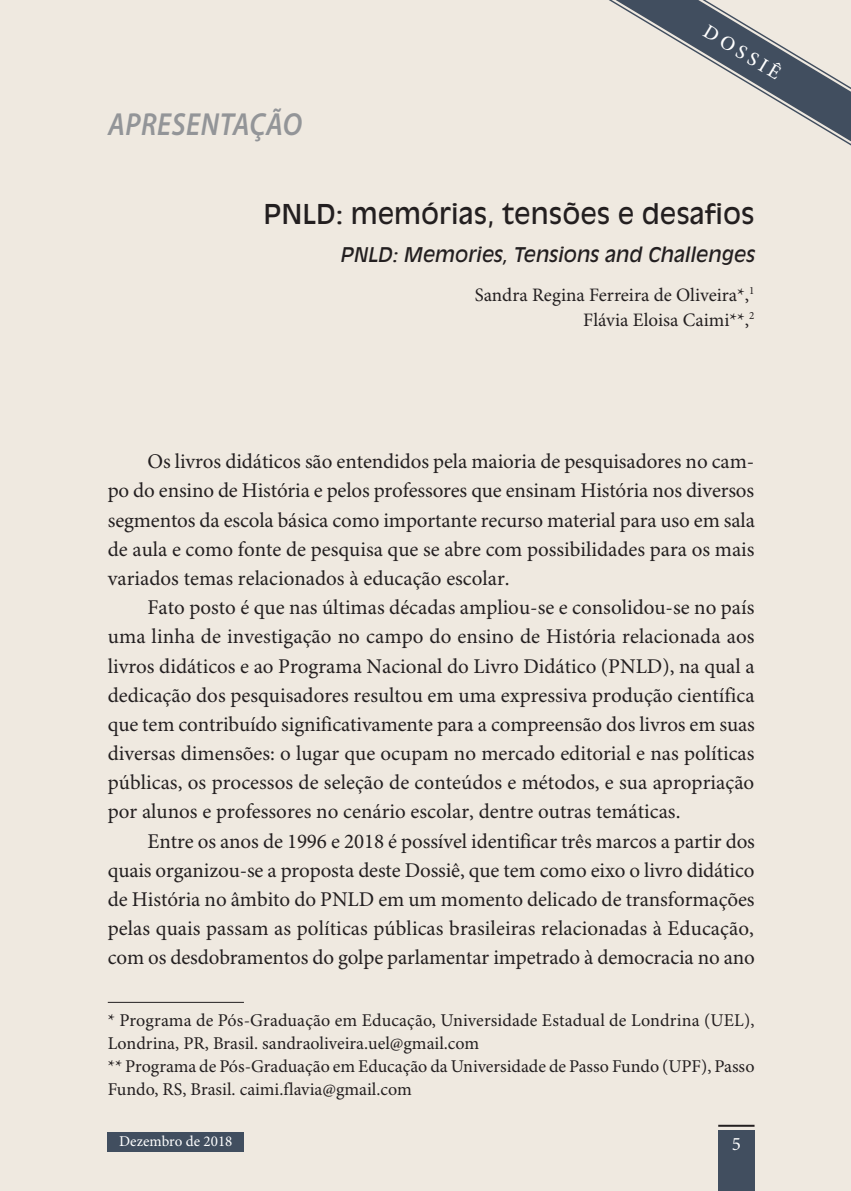
<style>
.page{position:relative;width:851px;height:1191px;background:#fff}
.page>*{position:absolute;margin:0;border:0;box-sizing:border-box;transform-origin:0 0}
.t1{font:italic 600 32px "Myriad Pro";letter-spacing:.02em;color:#939598;scale:.88 1}
.t2{font:27px "Antique Olive Std";color:#231f20}
.t3{font:21px/29.2px "Minion Pro";letter-spacing:-.005em;color:#231f20;text-align:justify}
.t4{font:italic 20px "Antique Olive Std";color:#231f20}
.t5{font:500 20px "Minion Pro";color:#fff}
.t6{font:19px/25.2px "Minion Pro";color:#231f20;text-align:right}
.t7{font:19px "Minion Pro";color:#fff}
.t8{font:18px/23px "Minion Pro";color:#231f20}
.t9{font:15px "Minion Pro";color:#fff}
</style>
<div class="page">
<div style="left:0;top:0;width:850px;height:1191px;background:#efe9e0"></div>
<div style="left:718px;top:1130px;width:36px;height:61px;background:#414e5f"></div>
<hr style="left:718px;top:1124px;width:36px;height:2px;background:#231f20">
<div style="left:108px;top:1132px;width:136px;height:19px;background:#414e5f"></div>
<hr style="left:108px;top:1001px;width:136px;height:1px;background:#231f20">
<svg style="left:609px;top:0;width:241px;height:145px"></svg>
<h1 class="t1" style="left:108px;top:106px;width:222px">APRESENTAÇÃO</h1>
<p class="t5" style="left:711px;top:20px;width:88px;rotate:31deg">DOSSIÊ</p>
<p class="t2" style="left:263px;top:198px;width:492px">PNLD: memórias, tensões e desafios</p>
<p class="t4" style="left:340px;top:242px;width:416px">PNLD: Memories, Tensions and Challenges</p>
<p class="t6" style="left:474px;top:283px;width:281px">Sandra Regina Ferreira de Oliveira*,<sup>1<br></sup>Flávia Eloisa Caimi**,<sup>2</sup></p>
<p class="t3" style="left:108px;top:448px;width:648px;text-indent:40px">Os livros didáticos são entendidos pela maioria de pesquisadores no cam&shy;po do ensino de História e pelos professores que ensinam História nos diversos segmentos da escola básica como importante recurso material para uso em sala de aula e como fonte de pesquisa que se abre com possibilidades para os mais variados temas relacionados à educação escolar.</p>
<p class="t3" style="left:108px;top:594px;width:648px;text-indent:40px">Fato posto é que nas últimas décadas ampliou-se e consolidou-se no país uma linha de investigação no campo do ensino de História relacionada aos livros didáticos e ao Programa Nacional do Livro Didático (PNLD), na qual a dedicação dos pesquisadores resultou em uma expressiva produção científica que tem contribuído significativamente para a compreensão dos livros em suas diversas dimensões: o lugar que ocupam no mercado editorial e nas políticas públicas, os processos de seleção de conteúdos e métodos, e sua apropriação por alunos e professores no cenário escolar, dentre outras temáticas.</p>
<p class="t3" style="left:108px;top:827px;width:648px;text-indent:40px">Entre os anos de 1996 e 2018 é possível identificar três marcos a partir dos quais organizou-se a proposta deste Dossiê, que tem como eixo o livro didático de História no âmbito do PNLD em um momento delicado de transformações pelas quais passam as políticas públicas brasileiras relacionadas à Educação, com os desdobramentos do golpe parlamentar impetrado à democracia no ano</p>
<p class="t8" style="left:108px;top:1009px;width:648px">* Programa de Pós-Graduação em Educação, Universidade Estadual de Londrina (UEL), Londrina, PR, Brasil. sandraoliveira.uel@gmail.com<br>** Programa de Pós-Graduação em Educação da Universidade de Passo Fundo (UPF), Passo Fundo, RS, Brasil. caimi.flavia@gmail.com</p>
<p class="t9" style="left:119px;top:1132px;width:115px">Dezembro de 2018</p>
<p class="t7" style="left:731px;top:1132px;width:11px">5</p>
</div>
